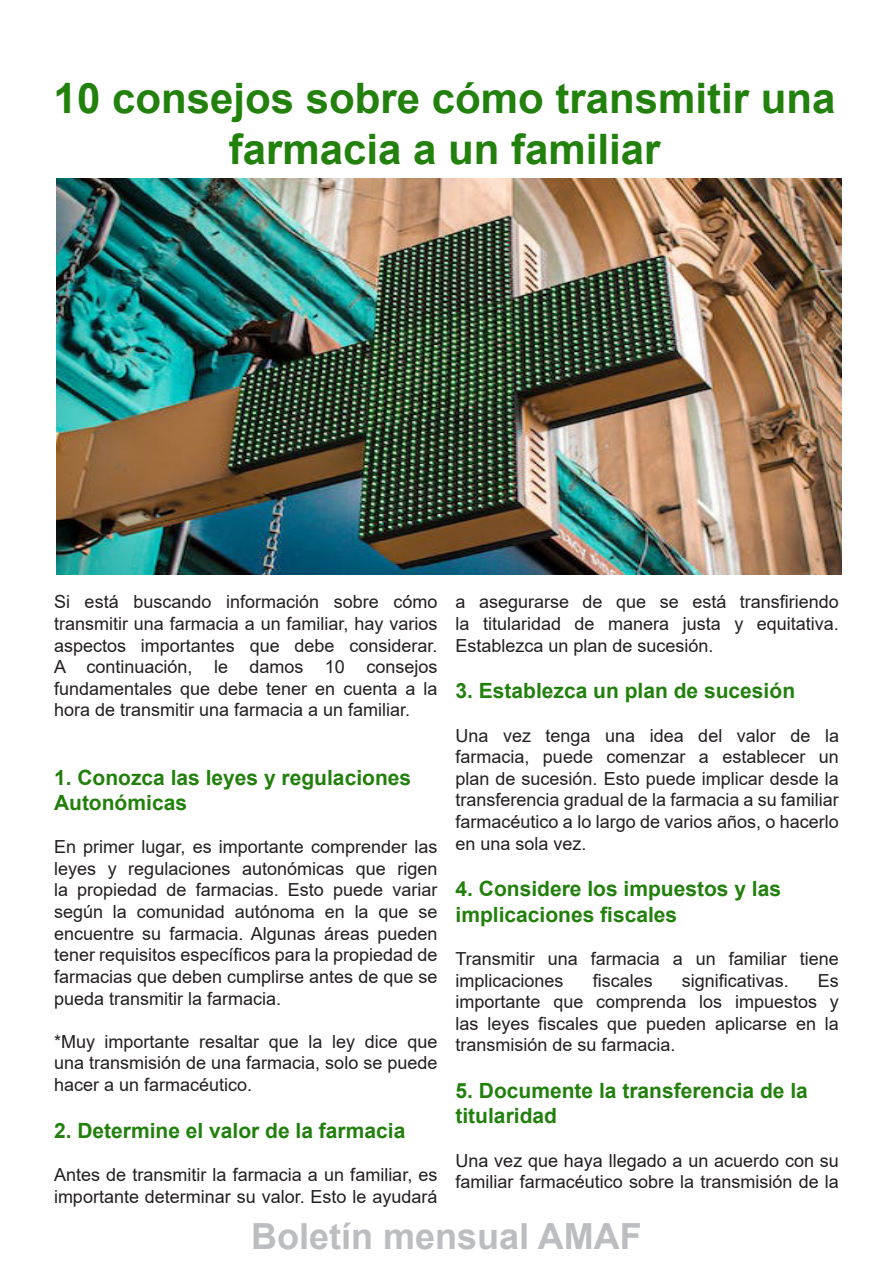
<style>
.page{position:relative;width:893px;height:1263px;background:#fff}
.page>*{position:absolute;margin:0;border:0;box-sizing:border-box;transform-origin:0 0}
.t1{font:700 42px/50.4px "Arial";color:#22800d;text-align:center}
.t2{font:700 36px "Arial";color:#bcbdc0}
.t3{font:700 21px/25.2px "Arial";color:#22800d}
.t4{font:18px/21.6px "Arial";color:#231f20;text-align:justify}
</style>
<div class="page">
<img style="left:56px;top:179px;width:785px;height:395px">
<p class="t1" style="left:54px;top:74px;width:783px">10 consejos sobre cómo transmitir una farmacia a un familiar</p>
<p class="t4" style="left:54px;top:591px;width:385px">Si está buscando información sobre cómo transmitir una farmacia a un familiar, hay varios aspectos importantes que debe considerar.<br>A continuación, le damos 10 consejos fundamentales que debe tener en cuenta a la hora de transmitir una farmacia a un familiar.</p>
<p class="t3" style="left:54px;top:765px;width:359px">1. Conozca las leyes y regulaciones<br>Autonómicas</p>
<p class="t4" style="left:54px;top:836px;width:385px">En primer lugar, es importante comprender las leyes y regulaciones autonómicas que rigen la propiedad de farmacias. Esto puede variar según la comunidad autónoma en la que se encuentre su farmacia. Algunas áreas pueden tener requisitos específicos para la propiedad de farmacias que deben cumplirse antes de que se pueda transmitir la farmacia.</p>
<p class="t4" style="left:54px;top:1030px;width:385px">*Muy importante resaltar que la ley dice que una transmisión de una farmacia, solo se puede hacer a un farmacéutico.</p>
<p class="t3" style="left:54px;top:1118px;width:353px">2. Determine el valor de la farmacia</p>
<p class="t4" style="left:54px;top:1164px;width:385px">Antes de transmitir la farmacia a un familiar, es importante determinar su valor. Esto le ayudará</p>
<p class="t4" style="left:455px;top:591px;width:385px">a asegurarse de que se está transfiriendo la titularidad de manera justa y equitativa.<br>Establezca un plan de sucesión.</p>
<p class="t3" style="left:455px;top:679px;width:341px">3. Establezca un plan de sucesión</p>
<p class="t4" style="left:455px;top:724px;width:385px">Una vez tenga una idea del valor de la farmacia, puede comenzar a establecer un plan de sucesión. Esto puede implicar desde la transferencia gradual de la farmacia a su familiar farmacéutico a lo largo de varios años, o hacerlo en una sola vez.</p>
<p class="t3" style="left:455px;top:877px;width:327px">4. Considere los impuestos y las implicaciones fiscales</p>
<p class="t4" style="left:455px;top:948px;width:385px">Transmitir una farmacia a un familiar tiene implicaciones</p>
<p class="t4" style="left:593px;top:969px;width:62px">fiscales</p>
<p class="t4" style="left:682px;top:969px;width:109px">significativas.</p>
<p class="t4" style="left:455px;top:969px;width:385px;text-indent:362px">Es importante que comprenda los impuestos y las leyes fiscales que pueden aplicarse en la transmisión de su farmacia.</p>
<p class="t3" style="left:455px;top:1078px;width:354px">5. Documente la transferencia de la titularidad</p>
<p class="t4" style="left:455px;top:1149px;width:385px">Una vez que haya llegado a un acuerdo con su familiar farmacéutico sobre la transmisión de la</p>
<h2 class="t2" style="left:251px;top:1211px;width:392px">Boletín mensual AMAF</h2>
</div>
